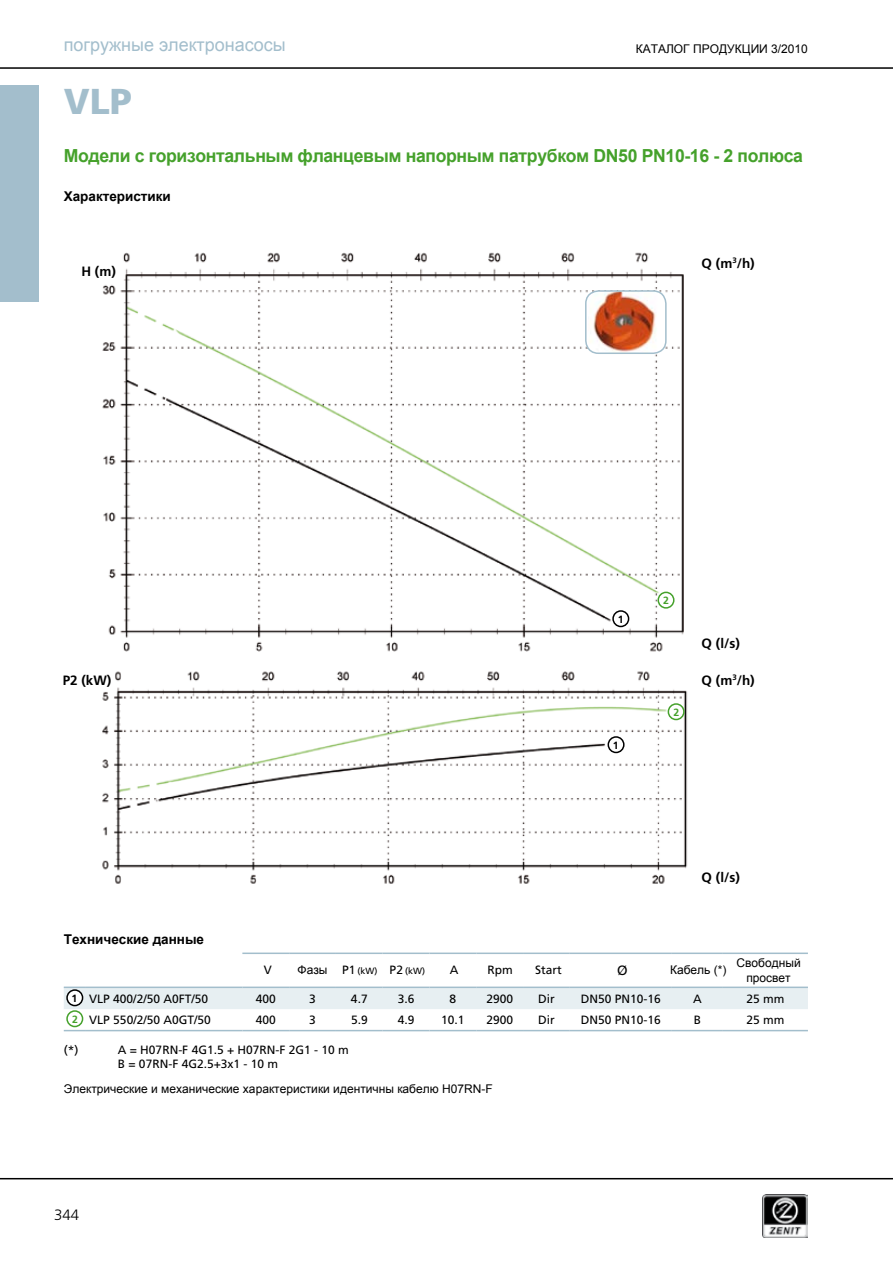
<style>
.page{position:relative;width:893px;height:1263px;background:#fff}
.page>*{position:absolute;margin:0;border:0;box-sizing:border-box;transform-origin:0 0}
.t1{font:900 36px "Frutiger";color:#a3becc}
.t2{font:700 18px "Arial";letter-spacing:-.02em;color:#45a12b}
.t3{font:18px "Arial";color:#a3becc}
.t4{font:300 15px "Frutiger";color:#000}
.t5{font:700 13.5px "Frutiger";color:#000}
.t6{font:700 13.5px "Arial";color:#000}
.t7{font:13.5px "Frutiger";color:#000}
.t8{font:12px/14.4px "Frutiger";color:#000}
.t9{font:12px/14.4px "Arial";color:#000;text-align:center}
.t10{font:12px "Arial";color:#000}
.t11{font:700 10.5px "Frutiger";color:#45a12b}
.t12{font:700 10.5px "Frutiger";color:#000}
.t13{font:9px "Frutiger";color:#000}
.s1{font-size:12px}
</style>
<div class="page">
<hr style="left:0;top:67px;width:893px;height:2px;background:#000">
<div style="left:0;top:85px;width:38px;height:217px;background:#a3becc"></div>
<hr style="left:0;top:1178px;width:893px;height:1px;background:#000">
<img style="left:763px;top:1195px;width:45px;height:42px">
<img style="left:102px;top:252px;width:582px;height:400px">
<hr style="left:242px;top:952px;width:47px;height:2px;background:#a3becc">
<hr style="left:289px;top:952px;width:47px;height:2px;background:#a3becc">
<hr style="left:336px;top:952px;width:47px;height:2px;background:#a3becc">
<hr style="left:383px;top:952px;width:46px;height:2px;background:#a3becc">
<hr style="left:429px;top:952px;width:47px;height:2px;background:#a3becc">
<hr style="left:476px;top:952px;width:47px;height:2px;background:#a3becc">
<hr style="left:523px;top:952px;width:47px;height:2px;background:#a3becc">
<hr style="left:570px;top:952px;width:102px;height:2px;background:#a3becc">
<hr style="left:672px;top:952px;width:51px;height:2px;background:#a3becc">
<hr style="left:723px;top:952px;width:85px;height:2px;background:#a3becc">
<hr style="left:64px;top:986px;width:21px;height:2px;background:#a3becc">
<hr style="left:85px;top:986px;width:157px;height:2px;background:#a3becc">
<hr style="left:242px;top:986px;width:47px;height:2px;background:#a3becc">
<hr style="left:289px;top:986px;width:47px;height:2px;background:#a3becc">
<hr style="left:336px;top:986px;width:47px;height:2px;background:#a3becc">
<hr style="left:383px;top:986px;width:46px;height:2px;background:#a3becc">
<hr style="left:429px;top:986px;width:47px;height:2px;background:#a3becc">
<hr style="left:476px;top:986px;width:47px;height:2px;background:#a3becc">
<hr style="left:523px;top:986px;width:47px;height:2px;background:#a3becc">
<hr style="left:570px;top:986px;width:102px;height:2px;background:#a3becc">
<hr style="left:672px;top:986px;width:51px;height:2px;background:#a3becc">
<hr style="left:723px;top:986px;width:85px;height:2px;background:#a3becc">
<svg style="left:64px;top:987px;width:744px;height:44px"></svg>
<hr style="left:85px;top:1030px;width:157px;height:1px;background:#a3becc">
<hr style="left:242px;top:1030px;width:47px;height:1px;background:#a3becc">
<hr style="left:289px;top:1030px;width:47px;height:1px;background:#a3becc">
<hr style="left:336px;top:1030px;width:47px;height:1px;background:#a3becc">
<hr style="left:383px;top:1030px;width:46px;height:1px;background:#a3becc">
<hr style="left:429px;top:1030px;width:47px;height:1px;background:#a3becc">
<hr style="left:476px;top:1030px;width:47px;height:1px;background:#a3becc">
<hr style="left:523px;top:1030px;width:47px;height:1px;background:#a3becc">
<hr style="left:570px;top:1030px;width:102px;height:1px;background:#a3becc">
<hr style="left:672px;top:1030px;width:51px;height:1px;background:#a3becc">
<hr style="left:723px;top:1030px;width:85px;height:1px;background:#a3becc">
<img style="left:102px;top:671px;width:586px;height:213px">
<img style="left:588px;top:291px;width:76px;height:62px">
<div style="left:585px;top:290px;width:82px;height:64px;border:2px solid #a3becc;border-radius:13px"></div>
<div style="left:67px;top:1011px;width:16px;height:15px;background:#fff;border-radius:50%"></div>
<div style="left:66px;top:1010px;width:17px;height:17px;border:2px solid #45a12b;border-radius:50%"></div>
<div style="left:67px;top:990px;width:16px;height:15px;background:#fff;border-radius:50%"></div>
<div style="left:66px;top:989px;width:17px;height:17px;border:2px solid #000;border-radius:50%"></div>
<div style="left:658px;top:592px;width:16px;height:16px;background:#fff;border-radius:50%"></div>
<div style="left:657px;top:592px;width:17px;height:17px;border:2px solid #45a12b;border-radius:50%"></div>
<div style="left:613px;top:611px;width:16px;height:15px;background:#fff;border-radius:50%"></div>
<div style="left:612px;top:610px;width:17px;height:17px;border:2px solid #000;border-radius:50%"></div>
<div style="left:668px;top:704px;width:16px;height:15px;background:#fff;border-radius:50%"></div>
<div style="left:668px;top:703px;width:17px;height:17px;border:2px solid #45a12b;border-radius:50%"></div>
<div style="left:608px;top:737px;width:16px;height:15px;background:#fff;border-radius:50%"></div>
<div style="left:608px;top:736px;width:17px;height:17px;border:2px solid #000;border-radius:50%"></div>
<h2 class="t3" style="left:64px;top:33px;width:223px">погружные электронасосы</h2>
<p class="t10" style="left:636px;top:41px;width:174px">КАТАЛОГ ПРОДУКЦИИ 3/2010</p>
<h1 class="t1" style="left:64px;top:79px;width:70px">VLP</h1>
<h2 class="t2" style="left:64px;top:144px;width:741px">Модели с горизонтальным фланцевым напорным патрубком DN50 PN10-16 - 2 полюса</h2>
<p class="t6" style="left:64px;top:188px;width:109px">Характеристики</p>
<p class="t5" style="left:81px;top:263px;width:36px">H (m)</p>
<p class="t5" style="left:702px;top:255px;width:55px">Q (m<sup>3</sup>/h)</p>
<p class="t5" style="left:63px;top:672px;width:50px">P2 (kW)</p>
<p class="t6" style="left:64px;top:930px;width:142px">Технические данные</p>
<p class="t12" style="left:618px;top:613px;width:7px">1</p>
<p class="t12" style="left:613px;top:739px;width:7px">1</p>
<p class="t11" style="left:663px;top:594px;width:7px">2</p>
<p class="t11" style="left:673px;top:706px;width:7px">2</p>
<p class="t5" style="left:702px;top:636px;width:40px">Q (l/s)</p>
<p class="t5" style="left:702px;top:672px;width:55px">Q (m<sup>3</sup>/h)</p>
<p class="t8" style="left:264px;top:963px;width:10px">V</p>
<p class="t13" style="left:342px;top:966px;width:85px"><span class="s1">P1</span> (kW) <span class="s1">P2</span> (kW)</p>
<p class="t8" style="left:450px;top:963px;width:10px">A</p>
<p class="t8" style="left:487px;top:963px;width:27px">Rpm</p>
<p class="t7" style="left:617px;top:962px;width:12px">Ø</p>
<p class="t9" style="left:298px;top:963px;width:31px">Фазы</p>
<p class="t8" style="left:535px;top:963px;width:28px">Start</p>
<p class="t5" style="left:702px;top:870px;width:40px">Q (l/s)</p>
<p class="t9" style="left:670px;top:963px;width:58px">Кабель (*)</p>
<p class="t9" style="left:736px;top:956px;width:66px">Свободный просвет</p>
<p class="t12" style="left:72px;top:992px;width:7px">1</p>
<p class="t11" style="left:72px;top:1013px;width:7px">2</p>
<p class="t8" style="left:89px;top:992px;width:120px">VLP 400/2/50 A0FT/50</p>
<p class="t8" style="left:256px;top:992px;width:22px">400</p>
<p class="t8" style="left:309px;top:992px;width:8px">3</p>
<p class="t8" style="left:351px;top:992px;width:18px">4.7</p>
<p class="t8" style="left:398px;top:992px;width:18px">3.6</p>
<p class="t8" style="left:450px;top:992px;width:8px">8</p>
<p class="t8" style="left:486px;top:992px;width:28px">2900</p>
<p class="t8" style="left:538px;top:992px;width:18px">Dir</p>
<p class="t8" style="left:581px;top:992px;width:82px">DN50 PN10-16</p>
<p class="t8" style="left:693px;top:992px;width:10px">A</p>
<p class="t8" style="left:746px;top:992px;width:40px">25 mm</p>
<p class="t8" style="left:89px;top:1013px;width:123px">VLP 550/2/50 A0GT/50</p>
<p class="t8" style="left:256px;top:1013px;width:22px">400</p>
<p class="t8" style="left:309px;top:1013px;width:8px">3</p>
<p class="t8" style="left:351px;top:1013px;width:18px">5.9</p>
<p class="t8" style="left:398px;top:1013px;width:18px">4.9</p>
<p class="t8" style="left:441px;top:1013px;width:25px">10.1</p>
<p class="t8" style="left:486px;top:1013px;width:28px">2900</p>
<p class="t8" style="left:538px;top:1013px;width:18px">Dir</p>
<p class="t8" style="left:581px;top:1013px;width:82px">DN50 PN10-16</p>
<p class="t8" style="left:694px;top:1013px;width:9px">B</p>
<p class="t8" style="left:746px;top:1013px;width:40px">25 mm</p>
<p class="t8" style="left:64px;top:1043px;width:16px">(*)</p>
<p class="t8" style="left:118px;top:1043px;width:233px">A = H07RN-F 4G1.5 + H07RN-F 2G1 - 10 m<br>B = 07RN-F 4G2.5+3x1 - 10 m</p>
<p class="t9" style="left:64px;top:1082px;width:431px">Электрические и механические характеристики идентичны кабелю H07RN-F</p>
<p class="t4" style="left:54px;top:1206px;width:27px">344</p>
</div>
